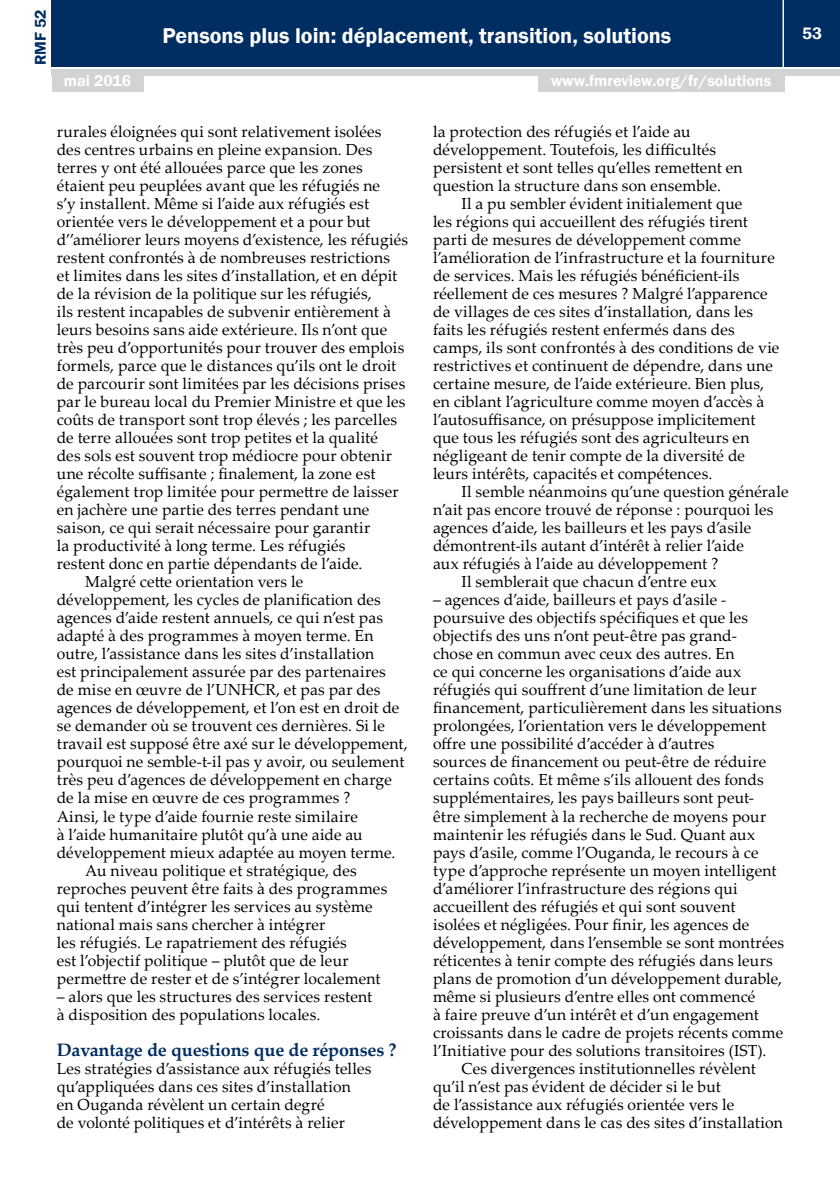
<style>
.page{position:relative;width:840px;height:1191px;background:#fff}
.page>*{position:absolute;margin:0;border:0;box-sizing:border-box;transform-origin:0 0}
.t1{font:600 22px "Franklin Gothic";color:#fff}
.t2{font:700 18px "Palatino Linotype";letter-spacing:-.01em;color:#002d62}
.t3{font:600 17px "Franklin Gothic";color:#fff}
.t4{font:16px/18px "Palatino Linotype";letter-spacing:.01em;color:#000}
.t5{font:600 16px "Franklin Gothic";color:#fff}
.t6{font:600 16px "Franklin Gothic";color:#002d62}
</style>
<div class="page">
<div style="left:52px;top:0;width:787px;height:66px;background:#002d62"></div>
<div style="left:52px;top:69px;width:787px;height:6px;background:#d1d3d4"></div>
<hr style="left:782px;top:0;width:1px;height:68px;background:#fff">
<div style="left:52px;top:74px;width:91px;height:18px;background:#d1d3d4"></div>
<div style="left:537px;top:74px;width:247px;height:18px;background:#d1d3d4"></div>
<p class="t6" style="left:31px;top:65px;width:57px;rotate:-90deg">RMF 52</p>
<h1 class="t1" style="left:162px;top:22px;width:510px">Pensons plus loin: déplacement, transition, solutions</h1>
<p class="t5" style="left:64px;top:71px;width:69px">mai 2016</p>
<p class="t5" style="left:550px;top:71px;width:222px">www.fmreview.org/fr/solutions</p>
<p class="t4" style="left:57px;top:122px;width:326px">rurales éloignées qui sont relativement isolées</p>
<p class="t4" style="left:57px;top:140px;width:317px">des centres urbains en pleine expansion. Des</p>
<p class="t4" style="left:57px;top:158px;width:307px">terres y ont été allouées parce que les zones</p>
<p class="t4" style="left:57px;top:176px;width:325px">étaient peu peuplées avant que les réfugiés ne</p>
<p class="t4" style="left:57px;top:194px;width:314px">s’y installent. Même si l’aide aux réfugiés est</p>
<p class="t4" style="left:57px;top:212px;width:315px">orientée vers le développement et a pour but</p>
<p class="t4" style="left:57px;top:230px;width:353px">d’’améliorer leurs moyens d’existence, les réfugiés</p>
<p class="t4" style="left:57px;top:248px;width:335px">restent confrontés à de nombreuses restrictions</p>
<p class="t4" style="left:57px;top:266px;width:342px">et limites dans les sites d’installation, et en dépit</p>
<p class="t4" style="left:57px;top:284px;width:316px">de la révision de la politique sur les réfugiés,</p>
<p class="t4" style="left:57px;top:302px;width:335px">ils restent incapables de subvenir entièrement à</p>
<p class="t4" style="left:57px;top:320px;width:332px">leurs besoins sans aide extérieure. Ils n’ont que</p>
<p class="t4" style="left:57px;top:338px;width:349px">très peu d’opportunités pour trouver des emplois</p>
<p class="t4" style="left:57px;top:356px;width:341px">formels, parce que le distances qu’ils ont le droit</p>
<p class="t4" style="left:57px;top:374px;width:350px">de parcourir sont limitées par les décisions prises</p>
<p class="t4" style="left:57px;top:392px;width:350px">par le bureau local du Premier Ministre et que les</p>
<p class="t4" style="left:57px;top:410px;width:342px">coûts de transport sont trop élevés ; les parcelles</p>
<p class="t4" style="left:57px;top:428px;width:322px">de terre allouées sont trop petites et la qualité</p>
<p class="t4" style="left:57px;top:446px;width:336px">des sols est souvent trop médiocre pour obtenir</p>
<p class="t4" style="left:57px;top:464px;width:320px">une récolte suffisante ; finalement, la zone est</p>
<p class="t4" style="left:57px;top:482px;width:343px">également trop limitée pour permettre de laisser</p>
<p class="t4" style="left:57px;top:500px;width:314px">en jachère une partie des terres pendant une</p>
<p class="t4" style="left:57px;top:518px;width:315px">saison, ce qui serait nécessaire pour garantir</p>
<p class="t4" style="left:57px;top:536px;width:290px">la productivité à long terme. Les réfugiés</p>
<p class="t4" style="left:57px;top:554px;width:307px">restent donc en partie dépendants de l’aide.</p>
<p class="t4" style="left:85px;top:572px;width:219px">Malgré cette orientation vers le</p>
<p class="t4" style="left:57px;top:590px;width:325px">développement, les cycles de planification des</p>
<p class="t4" style="left:57px;top:608px;width:328px">agences d’aide restent annuels, ce qui n’est pas</p>
<p class="t4" style="left:57px;top:626px;width:318px">adapté à des programmes à moyen terme. En</p>
<p class="t4" style="left:57px;top:644px;width:319px">outre, l’assistance dans les sites d’installation</p>
<p class="t4" style="left:57px;top:662px;width:330px">est principalement assurée par des partenaires</p>
<p class="t4" style="left:57px;top:680px;width:325px">de mise en œuvre de l’UNHCR, et pas par des</p>
<p class="t4" style="left:57px;top:698px;width:344px">agences de développement, et l’on est en droit de</p>
<p class="t4" style="left:57px;top:716px;width:329px">se demander où se trouvent ces dernières. Si le</p>
<p class="t4" style="left:57px;top:734px;width:352px">travail est supposé être axé sur le développement,</p>
<p class="t4" style="left:57px;top:752px;width:349px">pourquoi ne semble-t-il pas y avoir, ou seulement</p>
<p class="t4" style="left:57px;top:770px;width:336px">très peu d’agences de développement en charge</p>
<p class="t4" style="left:57px;top:788px;width:295px">de la mise en œuvre de ces programmes ?</p>
<p class="t4" style="left:57px;top:806px;width:302px">Ainsi, le type d’aide fournie reste similaire</p>
<p class="t4" style="left:57px;top:824px;width:307px">à l’aide humanitaire plutôt qu’à une aide au</p>
<p class="t4" style="left:57px;top:842px;width:340px">développement mieux adaptée au moyen terme.</p>
<p class="t4" style="left:85px;top:860px;width:273px">Au niveau politique et stratégique, des</p>
<p class="t4" style="left:57px;top:878px;width:332px">reproches peuvent être faits à des programmes</p>
<p class="t4" style="left:57px;top:896px;width:317px">qui tentent d’intégrer les services au système</p>
<p class="t4" style="left:57px;top:914px;width:270px">national mais sans chercher à intégrer</p>
<p class="t4" style="left:57px;top:932px;width:291px">les réfugiés. Le rapatriement des réfugiés</p>
<p class="t4" style="left:57px;top:950px;width:293px">est l’objectif politique – plutôt que de leur</p>
<p class="t4" style="left:57px;top:968px;width:325px">permettre de rester et de s’intégrer localement</p>
<p class="t4" style="left:57px;top:986px;width:317px">– alors que les structures des services restent à disposition des populations locales.</p>
<p class="t2" style="left:57px;top:1036px;width:341px">Davantage de questions que de réponses ?</p>
<p class="t4" style="left:57px;top:1058px;width:316px">Les stratégies d’assistance aux réfugiés telles qu’appliquées dans ces sites d’installation en Ouganda révèlent un certain degré<br>de volonté politiques et d’intérêts à relier</p>
<p class="t4" style="left:433px;top:122px;width:311px">la protection des réfugiés et l’aide au développement. Toutefois, les difficultés persistent et sont telles qu’elles remettent en question la structure dans son ensemble.</p>
<p class="t4" style="left:433px;top:194px;width:348px;text-indent:28px">Il a pu sembler évident initialement que<br>les régions qui accueillent des réfugiés tirent parti de mesures de développement comme l’amélioration de l’infrastructure et la fourniture de services. Mais les réfugiés bénéficient-ils réellement de ces mesures ? Malgré l’apparence de villages de ces sites d’installation, dans les faits les réfugiés restent enfermés dans des camps, ils sont confrontés à des conditions de vie restrictives et continuent de dépendre, dans une certaine mesure, de l’aide extérieure. Bien plus, en ciblant l’agriculture comme moyen d’accès à l’autosuffisance, on présuppose implicitement que tous les réfugiés sont des agriculteurs en négligeant de tenir compte de la diversité de leurs intérêts, capacités et compétences.</p>
<p class="t4" style="left:461px;top:482px;width:328px">Il semble néanmoins qu’une question générale</p>
<p class="t4" style="left:433px;top:500px;width:341px">n’ait pas encore trouvé de réponse : pourquoi les</p>
<p class="t4" style="left:433px;top:518px;width:319px">agences d’aide, les bailleurs et les pays d’asile</p>
<p class="t4" style="left:433px;top:536px;width:312px">démontrent-ils autant d’intérêt à relier l’aide</p>
<p class="t4" style="left:433px;top:554px;width:286px">aux réfugiés à l’aide au développement ?</p>
<p class="t4" style="left:461px;top:572px;width:256px">Il semblerait que chacun d’entre eux</p>
<p class="t4" style="left:433px;top:590px;width:295px">– agences d’aide, bailleurs et pays d’asile -</p>
<p class="t4" style="left:433px;top:608px;width:316px">poursuive des objectifs spécifiques et que les</p>
<p class="t4" style="left:433px;top:626px;width:305px">objectifs des uns n’ont peut-être pas grand-</p>
<p class="t4" style="left:433px;top:644px;width:303px">chose en commun avec ceux des autres. En</p>
<p class="t4" style="left:433px;top:662px;width:309px">ce qui concerne les organisations d’aide aux</p>
<p class="t4" style="left:433px;top:680px;width:325px">réfugiés qui souffrent d’une limitation de leur</p>
<p class="t4" style="left:433px;top:698px;width:350px">financement, particulièrement dans les situations</p>
<p class="t4" style="left:433px;top:716px;width:334px">prolongées, l’orientation vers le développement</p>
<p class="t4" style="left:433px;top:734px;width:283px">offre une possibilité d’accéder à d’autres</p>
<p class="t4" style="left:433px;top:752px;width:334px">sources de financement ou peut-être de réduire</p>
<p class="t4" style="left:433px;top:770px;width:332px">certains coûts. Et même s’ils allouent des fonds</p>
<p class="t4" style="left:433px;top:788px;width:322px">supplémentaires, les pays bailleurs sont peut-</p>
<p class="t4" style="left:433px;top:806px;width:334px">être simplement à la recherche de moyens pour</p>
<p class="t4" style="left:433px;top:824px;width:323px">maintenir les réfugiés dans le Sud. Quant aux</p>
<p class="t4" style="left:433px;top:842px;width:327px">pays d’asile, comme l’Ouganda, le recours à ce</p>
<p class="t4" style="left:433px;top:860px;width:345px">type d’approche représente un moyen intelligent</p>
<p class="t4" style="left:433px;top:878px;width:306px">d’améliorer l’infrastructure des régions qui</p>
<p class="t4" style="left:433px;top:896px;width:304px">accueillent des réfugiés et qui sont souvent</p>
<p class="t4" style="left:433px;top:914px;width:318px">isolées et négligées. Pour finir, les agences de</p>
<p class="t4" style="left:433px;top:932px;width:352px">développement, dans l’ensemble se sont montrées</p>
<p class="t4" style="left:433px;top:950px;width:341px">réticentes à tenir compte des réfugiés dans leurs</p>
<p class="t4" style="left:433px;top:968px;width:350px">plans de promotion d’un développement durable,</p>
<p class="t4" style="left:433px;top:986px;width:323px">même si plusieurs d’entre elles ont commencé</p>
<p class="t4" style="left:433px;top:1004px;width:327px">à faire preuve d’un intérêt et d’un engagement</p>
<p class="t4" style="left:433px;top:1022px;width:351px">croissants dans le cadre de projets récents comme</p>
<p class="t4" style="left:433px;top:1040px;width:334px">l’Initiative pour des solutions transitoires (IST).</p>
<p class="t4" style="left:461px;top:1058px;width:296px">Ces divergences institutionnelles révèlent</p>
<p class="t4" style="left:433px;top:1076px;width:289px">qu’il n’est pas évident de décider si le but</p>
<p class="t4" style="left:433px;top:1094px;width:302px">de l’assistance aux réfugiés orientée vers le</p>
<p class="t4" style="left:433px;top:1112px;width:351px">développement dans le cas des sites d’installation</p>
<p class="t3" style="left:801px;top:23px;width:21px">53</p>
</div>
